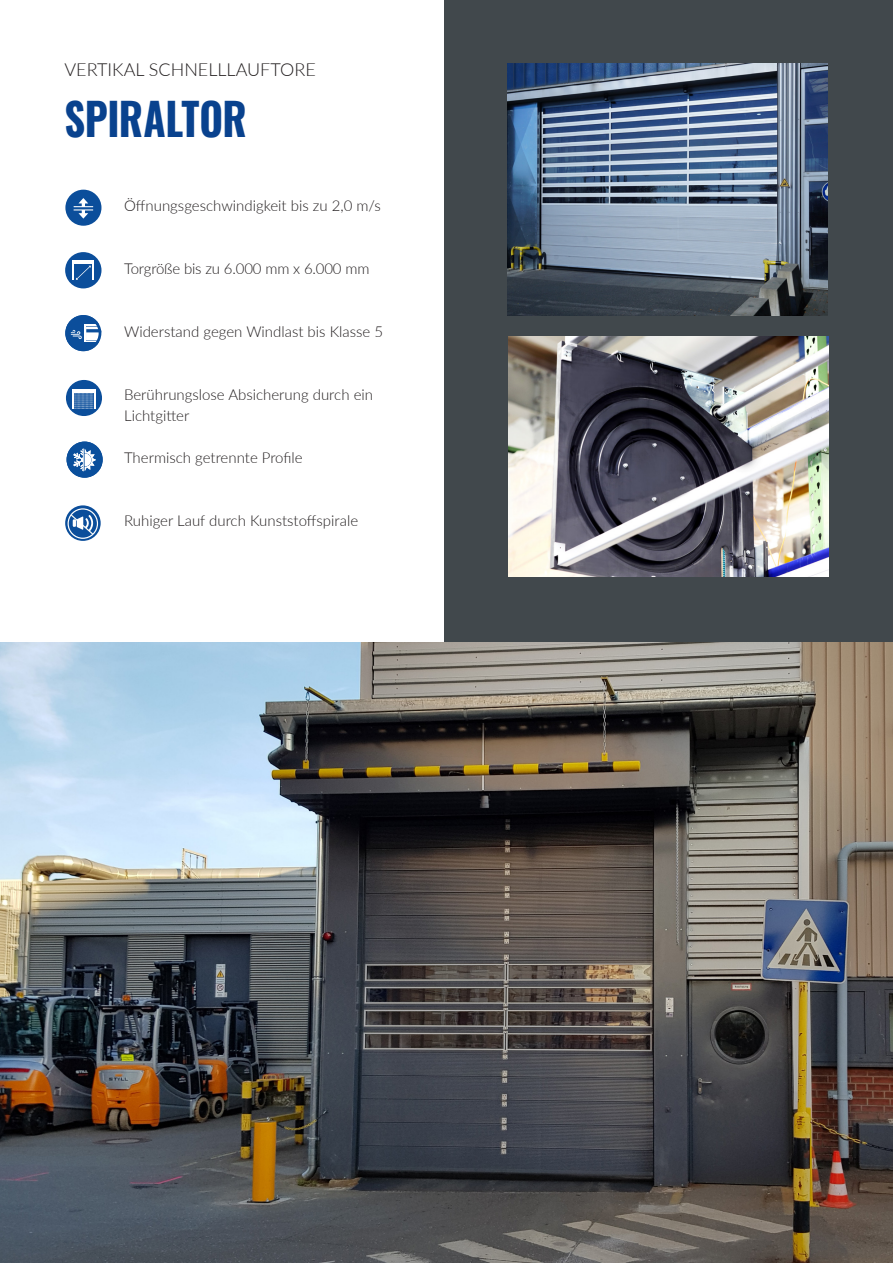
<style>
.page{position:relative;width:893px;height:1263px;background:#fff}
.page>*{position:absolute;margin:0;border:0;box-sizing:border-box;transform-origin:0 0}
.t1{font:700 44.55px "Oswald";letter-spacing:-.01em;color:#09428e;scale:.91 1}
.t2{font:300 18px "Lato";color:#231f20}
.t3{font:300 15px/21px "Lato";color:#231f20}
</style>
<div class="page">
<div style="left:444px;top:0;width:449px;height:643px;background:#41484c"></div>
<img style="left:0;top:643px;width:893px;height:620px">
<img style="left:508px;top:64px;width:320px;height:252px">
<img style="left:509px;top:337px;width:320px;height:240px">
<div style="left:65px;top:252px;width:36px;height:36px;background:#0b4e9b;border-radius:50%"></div>
<hr style="left:73px;top:261px;width:21px;height:2px;background:#fff">
<svg style="left:73px;top:263px;width:21px;height:17px"></svg>
<div style="left:65px;top:190px;width:36px;height:36px;background:#0b4e9b;border-radius:50%"></div>
<svg style="left:74px;top:198px;width:19px;height:21px"></svg>
<svg style="left:65px;top:315px;width:37px;height:36px"></svg>
<div style="left:66px;top:380px;width:36px;height:36px;background:#0b4e9b;border-radius:50%"></div>
<svg style="left:72px;top:392px;width:23px;height:17px"></svg>
<hr style="left:72px;top:389px;width:23px;height:2px;background:#fff">
<div style="left:67px;top:442px;width:36px;height:36px;background:#d5e1ed;border-radius:50%"></div>
<svg style="left:65px;top:505px;width:36px;height:36px"></svg>
<div style="left:68px;top:508px;width:30px;height:31px;border:1px solid #fff;border-radius:50%"></div>
<svg style="left:70px;top:513px;width:25px;height:28px"></svg>
<div style="left:67px;top:441px;width:36px;height:37px;background:#0a4f9c;border-radius:50%"></div>
<svg style="left:66px;top:447px;width:30px;height:25px"></svg>
<p class="t2" style="left:65px;top:57px;width:253px">VERTIKAL SCHNELLLAUFTORE</p>
<h1 class="t1" style="left:65px;top:79px;width:202px">SPIRALTOR</h1>
<p class="t3" style="left:124px;top:195px;width:258px">Öffnungsgeschwindigkeit bis zu 2,0 m/s</p>
<p class="t3" style="left:124px;top:258px;width:247px">Torgröße bis zu 6.000 mm x 6.000 mm</p>
<p class="t3" style="left:124px;top:321px;width:261px">Widerstand gegen Windlast bis Klasse 5</p>
<p class="t3" style="left:124px;top:384px;width:250px">Berührungslose Absicherung durch ein<br>Lichtgitter</p>
<p class="t3" style="left:124px;top:447px;width:180px">Thermisch getrennte Profile</p>
<p class="t3" style="left:124px;top:510px;width:236px">Ruhiger Lauf durch Kunststoffspirale</p>
</div>
